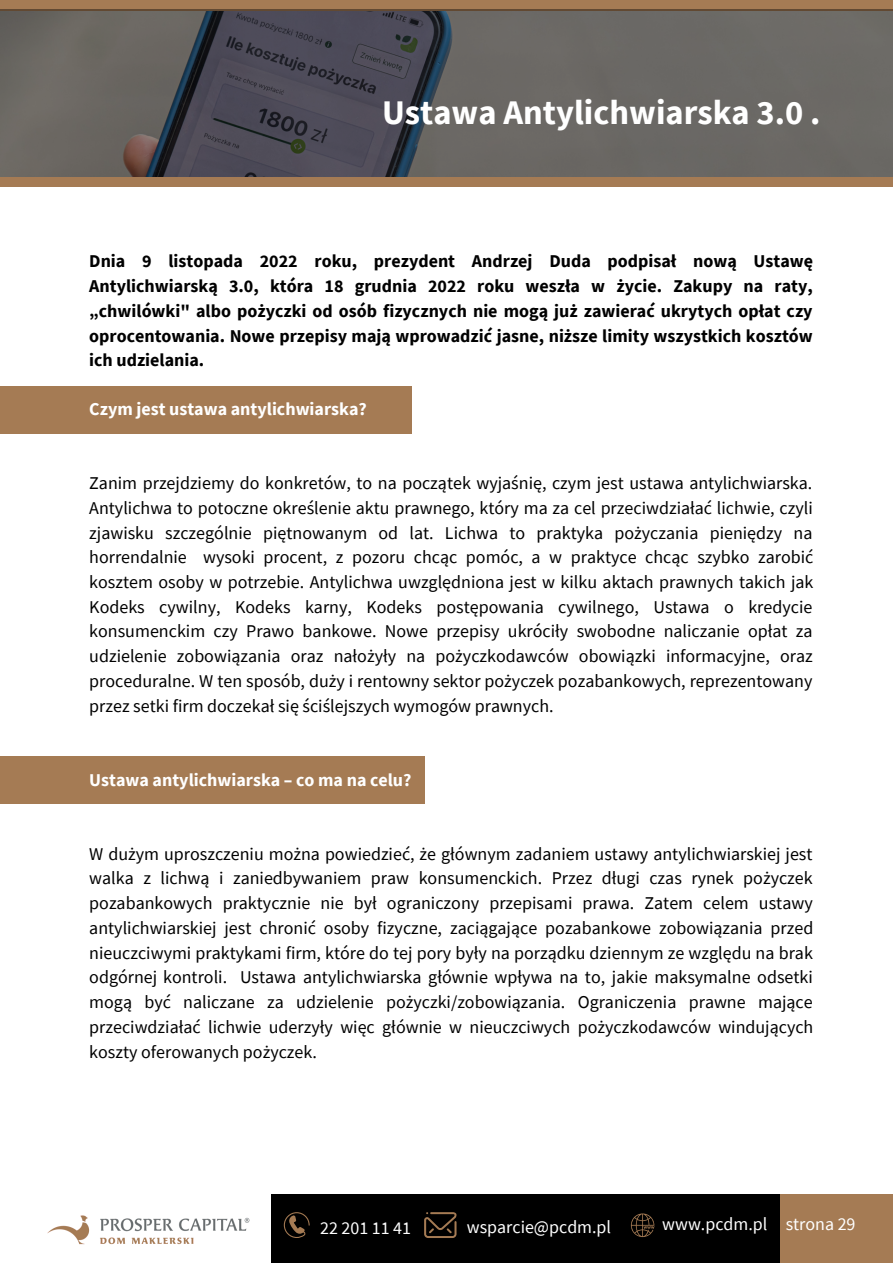
<style>
.page{position:relative;width:893px;height:1264px;background:#fff}
.page>*{position:absolute;margin:0;border:0;box-sizing:border-box;transform-origin:0 0}
.t1{font:700 34.5px "Source Sans Pro";color:#fff}
.t2{font:18px/24.8px "Source Sans Pro";color:#000;text-align:justify}
.t3{font:700 18px/24.8px "Source Sans Pro";color:#000;text-align:justify}
.t4{font:700 18px "Source Sans Pro";color:#fff}
.t5{font:18px "Source Sans Pro";color:#fff}
</style>
<div class="page">
<div style="left:0;top:176px;width:892px;height:10px;background:#a57b54"></div>
<div style="left:0;top:0;width:892px;height:10px;background:#a57b54"></div>
<img style="left:47px;top:1215px;width:203px;height:30px">
<div style="left:271px;top:1193px;width:621px;height:69px;background:#000"></div>
<svg style="left:284px;top:1212px;width:25px;height:25px"></svg>
<svg style="left:631px;top:1213px;width:23px;height:23px"></svg>
<svg style="left:424px;top:1212px;width:32px;height:25px"></svg>
<div style="left:780px;top:1193px;width:112px;height:69px;background:#a57b54"></div>
<svg style="left:0;top:10px;width:892px;height:166px;background:#5f5d5d"></svg>
<div style="left:0;top:386px;width:411px;height:47px;background:#a57b54"></div>
<div style="left:0;top:756px;width:424px;height:47px;background:#a57b54"></div>
<h1 class="t1" style="left:382px;top:90px;width:440px">Ustawa Antylichwiarska 3.0 .</h1>
<p class="t3" style="left:89px;top:248px;width:725px">Dnia 9 listopada 2022 roku, prezydent Andrzej Duda podpisał nową Ustawę Antylichwiarską 3.0, która 18 grudnia 2022 roku weszła w życie. Zakupy na raty, „chwilówki" albo pożyczki od osób fizycznych nie mogą już zawierać ukrytych opłat czy oprocentowania. Nowe przepisy mają wprowadzić jasne, niższe limity wszystkich kosztów ich udzielania.</p>
<p class="t4" style="left:89px;top:397px;width:279px">Czym jest ustawa antylichwiarska?</p>
<p class="t2" style="left:89px;top:470px;width:725px">Zanim przejdziemy do konkretów, to na początek wyjaśnię, czym jest ustawa antylichwiarska.<br>Antylichwa to potoczne określenie aktu prawnego, który ma za cel przeciwdziałać lichwie, czyli zjawisku szczególnie piętnowanym od lat. Lichwa to praktyka pożyczania pieniędzy na horrendalnie wysoki procent, z pozoru chcąc pomóc, a w praktyce chcąc szybko zarobić kosztem osoby w potrzebie. Antylichwa uwzględniona jest w kilku aktach prawnych takich jak Kodeks cywilny, Kodeks karny, Kodeks postępowania cywilnego, Ustawa o kredycie konsumenckim czy Prawo bankowe. Nowe przepisy ukróciły swobodne naliczanie opłat za udzielenie zobowiązania oraz nałożyły na pożyczkodawców obowiązki informacyjne, oraz proceduralne. W ten sposób, duży i rentowny sektor pożyczek pozabankowych, reprezentowany przez setki firm doczekał się ściślejszych wymogów prawnych.</p>
<p class="t4" style="left:89px;top:768px;width:324px">Ustawa antylichwiarska – co ma na celu?</p>
<p class="t2" style="left:89px;top:841px;width:725px">W dużym uproszczeniu można powiedzieć, że głównym zadaniem ustawy antylichwiarskiej jest walka z lichwą i zaniedbywaniem praw konsumenckich. Przez długi czas rynek pożyczek pozabankowych praktycznie nie był ograniczony przepisami prawa. Zatem celem ustawy antylichwiarskiej jest chronić osoby fizyczne, zaciągające pozabankowe zobowiązania przed nieuczciwymi praktykami firm, które do tej pory były na porządku dziennym ze względu na brak odgórnej kontroli. Ustawa antylichwiarska głównie wpływa na to, jakie maksymalne odsetki mogą być naliczane za udzielenie pożyczki/zobowiązania. Ograniczenia prawne mające przeciwdziałać lichwie uderzyły więc głównie w nieuczciwych pożyczkodawców windujących koszty oferowanych pożyczek.</p>
<p class="t5" style="left:320px;top:1216px;width:92px">22 201 11 41</p>
<p class="t5" style="left:467px;top:1214px;width:146px">wsparcie@pcdm.pl</p>
<p class="t5" style="left:662px;top:1212px;width:107px">www.pcdm.pl</p>
<p class="t5" style="left:785px;top:1212px;width:71px">strona 29</p>
</div>
